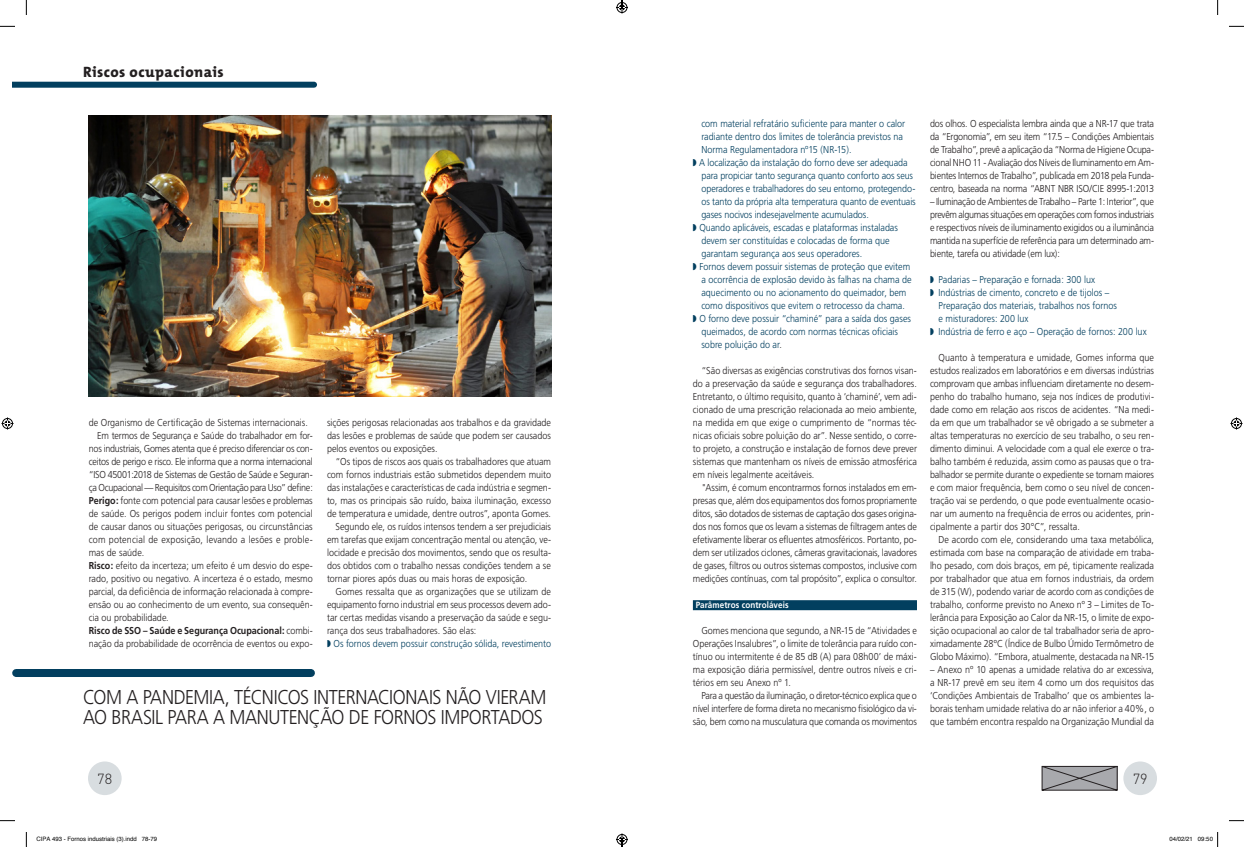
<style>
.page{position:relative;width:1244px;height:847px;background:#fff}
.page>*{position:absolute;margin:0;border:0;box-sizing:border-box;transform-origin:0 0}
.t1{font:300 20px/20px "Frutiger";letter-spacing:-.02em;color:#231f20;scale:.9 1}
.t2{font:800 15px "The Mix";letter-spacing:.03em;color:#231f20}
.t3{font:300 14.5px "DINOT";color:#231f20}
.MA_Testo{font:300 10px/13px "Frutiger";letter-spacing:-.005em;color:#231f20;text-align:justify;scale:.9 1}
.MA_Testo-2{font:300 10px/13px "Frutiger";letter-spacing:-.005em;color:#023f5f;scale:.9 1}
.MA_Testo-3{font:700 9px "Frutiger";letter-spacing:.01em;color:#fff;scale:.9 1}
.t4{font:6px "Helvetica";color:#000}
.s1{font-weight:700}
.s2{color:#231f20}
</style>
<div class="page">
<div style="left:1123px;top:761px;width:33px;height:34px;background:#d8dde0;border-radius:50%"></div>
<div style="left:88px;top:761px;width:34px;height:34px;background:#d8dde0;border-radius:50%"></div>
<svg style="left:1041px;top:765px;width:76px;height:25px;background:#98989b"></svg>
<div style="left:12px;top:82px;width:302px;height:6px;background:#023f5f"></div>
<div style="left:16px;top:669px;width:295px;height:8px;background:#023f5f"></div>
<img style="left:89px;top:116px;width:462px;height:280px">
<div style="left:692px;top:600px;width:224px;height:10px;background:#023f5f"></div>
<svg style="left:0;top:26px;width:15px;height:1px"></svg>
<svg style="left:1229px;top:26px;width:14px;height:1px"></svg>
<svg style="left:0;top:820px;width:15px;height:1px"></svg>
<svg style="left:1229px;top:820px;width:14px;height:1px"></svg>
<svg style="left:26px;top:0;width:1px;height:15px"></svg>
<svg style="left:26px;top:832px;width:1px;height:14px"></svg>
<svg style="left:1217px;top:0;width:1px;height:15px"></svg>
<svg style="left:2px;top:417px;width:12px;height:12px"></svg>
<svg style="left:1230px;top:417px;width:12px;height:12px"></svg>
<svg style="left:1217px;top:832px;width:1px;height:14px"></svg>
<svg style="left:616px;top:0;width:12px;height:14px"></svg>
<svg style="left:616px;top:833px;width:12px;height:13px"></svg>
<h2 class="t2" style="left:83px;top:59px;width:142px">Riscos ocupacionais</h2>
<p class="MA_Testo" style="left:89px;top:416px;width:245px">de Organismo de Certificação de Sistemas internacionais.</p>
<p class="MA_Testo" style="left:89px;top:429px;width:250px;text-indent:9px">Em termos de Segurança e Saúde do trabalhador em for&shy;nos industriais, Gomes atenta que é preciso diferenciar os con&shy;ceitos de perigo e risco. Ele informa que a norma internacional “ISO 45001:2018 de Sistemas de Gestão de Saúde e Seguran&shy;ça Ocupacional — Requisitos com Orientação para Uso” define:</p>
<p class="MA_Testo" style="left:89px;top:494px;width:250px"><span class="s1">Perigo:</span> fonte com potencial para causar lesões e problemas de saúde. Os perigos podem incluir fontes com potencial de causar danos ou situações perigosas, ou circunstâncias com potencial de exposição, levando a lesões e proble&shy;mas de saúde.</p>
<p class="MA_Testo" style="left:89px;top:559px;width:250px"><span class="s1">Risco:</span> efeito da incerteza; um efeito é um desvio do espe&shy;rado, positivo ou negativo. A incerteza é o estado, mesmo parcial, da deficiência de informação relacionada à compre&shy;ensão ou ao conhecimento de um evento, sua consequên&shy;cia ou probabilidade.</p>
<p class="MA_Testo" style="left:89px;top:624px;width:250px"><span class="s1">Risco de SSO – Saúde e Segurança Ocupacional:</span> combi&shy;nação da probabilidade de ocorrência de eventos ou expo-</p>
<p class="MA_Testo" style="left:327px;top:416px;width:250px">sições perigosas relacionadas aos trabalhos e da gravidade das lesões e problemas de saúde que podem ser causados pelos eventos ou exposições.</p>
<p class="MA_Testo" style="left:327px;top:455px;width:250px;text-indent:9px">“Os tipos de riscos aos quais os trabalhadores que atuam com fornos industriais estão submetidos dependem muito das instalações e características de cada indústria e segmen&shy;to, mas os principais são ruído, baixa iluminação, excesso de temperatura e umidade, dentre outros”, aponta Gomes.</p>
<p class="MA_Testo" style="left:327px;top:520px;width:250px;text-indent:9px">Segundo ele, os ruídos intensos tendem a ser prejudiciais em tarefas que exijam concentração mental ou atenção, ve&shy;locidade e precisão dos movimentos, sendo que os resulta&shy;dos obtidos com o trabalho nessas condições tendem a se tornar piores após duas ou mais horas de exposição.</p>
<p class="MA_Testo" style="left:327px;top:585px;width:250px;text-indent:9px">Gomes ressalta que as organizações que se utilizam de equipamento forno industrial em seus processos devem ado&shy;tar certas medidas visando a preservação da saúde e segu&shy;rança dos seus trabalhadores. São elas:</p>
<p class="MA_Testo-2" style="left:327px;top:637px;width:250px">◗ Os fornos devem possuir construção sólida, revestimento</p>
<p class="t1" style="left:83px;top:687px;width:516px">COM A PANDEMIA, TÉCNICOS INTERNACIONAIS NÃO VIERAM<br>AO BRASIL PARA A MANUTENÇÃO DE FORNOS IMPORTADOS</p>
<p class="MA_Testo-2" style="left:701px;top:117px;width:228px">com material refratário suficiente para manter o calor radiante dentro dos limites de tolerância previstos na<br>Norma Regulamentadora nº15 (NR-15).</p>
<p class="MA_Testo-2" style="left:701px;top:156px;width:239px;text-indent:-9px">◗ A localização da instalação do forno deve ser adequada para propiciar tanto segurança quanto conforto aos seus operadores e trabalhadores do seu entorno, protegendo&shy;os tanto da própria alta temperatura quanto de eventuais gases nocivos indesejavelmente acumulados.</p>
<p class="MA_Testo-2" style="left:701px;top:221px;width:220px;text-indent:-9px">◗ Quando aplicáveis, escadas e plataformas instaladas devem ser constituídas e colocadas de forma que garantam segurança aos seus operadores.</p>
<p class="MA_Testo-2" style="left:701px;top:260px;width:235px;text-indent:-9px">◗ Fornos devem possuir sistemas de proteção que evitem a ocorrência de explosão devido às falhas na chama de aquecimento ou no acionamento do queimador, bem como dispositivos que evitem o retrocesso da chama.</p>
<p class="MA_Testo-2" style="left:701px;top:312px;width:234px;text-indent:-9px">◗ O forno deve possuir “chaminé” para a saída dos gases queimados, de acordo com normas técnicas oficiais sobre poluição do ar<span class="s2">.</span></p>
<p class="MA_Testo" style="left:692px;top:364px;width:250px;text-indent:9px">“São diversas as exigências construtivas dos fornos visan&shy;do a preservação da saúde e segurança dos trabalhadores.<br>Entretanto, o último requisito, quanto à ‘chaminé’, vem adi&shy;cionado de uma prescrição relacionada ao meio ambiente, na medida em que exige o cumprimento de “normas téc&shy;nicas oficiais sobre poluição do ar”. Nesse sentido, o corre&shy;to projeto, a construção e instalação de fornos deve prever sistemas que mantenham os níveis de emissão atmosférica em níveis legalmente aceitáveis.</p>
<p class="MA_Testo" style="left:692px;top:481px;width:250px;text-indent:9px">"Assim, é comum encontrarmos fornos instalados em em&shy;presas que, além dos equipamentos dos fornos propriamente ditos, são dotados de sistemas de captação dos gases origina&shy;dos nos fornos que os levam a sistemas de filtragem antes de efetivamente liberar os efluentes atmosféricos. Portanto, po&shy;dem ser utilizados ciclones, câmeras gravitacionais, lavadores de gases, filtros ou outros sistemas compostos, inclusive com medições contínuas, com tal propósito”, explica o consultor.</p>
<p class="MA_Testo-3" style="left:695px;top:599px;width:105px">Parâmetros controláveis</p>
<p class="MA_Testo" style="left:692px;top:624px;width:250px;text-indent:9px">Gomes menciona que segundo, a NR-15 de “Atividades e Operações Insalubres”, o limite de tolerância para ruído con&shy;tínuo ou intermitente é de 85 dB (A) para 08h00’ de máxi&shy;ma exposição diária permissível, dentre outros níveis e cri&shy;térios em seu Anexo nº 1.</p>
<p class="MA_Testo" style="left:692px;top:689px;width:250px;text-indent:9px">Para a questão da iluminação, o diretor-técnico explica que o nível interfere de forma direta no mecanismo fisiológico da vi&shy;são, bem como na musculatura que comanda os movimentos</p>
<p class="MA_Testo" style="left:929px;top:117px;width:250px">dos olhos. O especialista lembra ainda que a NR-17 que trata da “Ergonomia”, em seu item “17.5 – Condições Ambientais de Trabalho”, prevê a aplicação da “Norma de Higiene Ocupa&shy;cional NHO 11 - Avaliação dos Níveis de Iluminamento em Am&shy;bientes Internos de Trabalho”, publicada em 2018 pela Funda&shy;centro, baseada na norma “ABNT NBR ISO/CIE 8995-1:2013</p>
<p class="MA_Testo" style="left:929px;top:195px;width:250px">– Iluminação de Ambientes de Trabalho – Parte 1: Interior”, que prevêm algumas situações em operações com fornos industriais e respectivos níveis de iluminamento exigidos ou a iluminância mantida na superfície de referência para um determinado am&shy;biente, tarefa ou atividade (em lux):</p>
<p class="MA_Testo-2" style="left:929px;top:273px;width:185px">◗ Padarias – Preparação e fornada: 300 lux</p>
<p class="MA_Testo-2" style="left:938px;top:286px;width:200px;text-indent:-9px">◗ Indústrias de cimento, concreto e de tijolos –<br>Preparação dos materiais, trabalhos nos fornos e misturadores: 200 lux</p>
<p class="MA_Testo-2" style="left:929px;top:325px;width:242px">◗ Indústria de ferro e aço – Operação de fornos: 200 lux</p>
<p class="MA_Testo" style="left:929px;top:351px;width:250px;text-indent:9px">Quanto à temperatura e umidade, Gomes informa que estudos realizados em laboratórios e em diversas indústrias comprovam que ambas influenciam diretamente no desem&shy;penho do trabalho humano, seja nos índices de produtivi&shy;dade como em relação aos riscos de acidentes. “Na medi&shy;da em que um trabalhador se vê obrigado a se submeter a altas temperaturas no exercício de seu trabalho, o seu ren&shy;dimento diminui. A velocidade com a qual ele exerce o tra&shy;balho também é reduzida, assim como as pausas que o tra&shy;balhador se permite durante o expediente se tornam maiores e com maior frequência, bem como o seu nível de concen&shy;tração vai se perdendo, o que pode eventualmente ocasio&shy;nar um aumento na frequência de erros ou acidentes, prin&shy;cipalmente a partir dos 30°C”, ressalta.</p>
<p class="MA_Testo" style="left:929px;top:533px;width:250px;text-indent:9px">De acordo com ele, considerando uma taxa metabólica, estimada com base na comparação de atividade em traba&shy;lho pesado, com dois braços, em pé, tipicamente realizada por trabalhador que atua em fornos industriais, da ordem de 315 (W), podendo variar de acordo com as condições de trabalho, conforme previsto no Anexo nº 3 – Limites de To&shy;lerância para Exposição ao Calor da NR-15, o limite de expo&shy;sição ocupacional ao calor de tal trabalhador seria de apro&shy;ximadamente 28ºC (Índice de Bulbo Úmido Termômetro de Globo Máximo). “Embora, atualmente, destacada na NR-15</p>
<p class="MA_Testo" style="left:929px;top:663px;width:250px">– Anexo nº 10 apenas a umidade relativa do ar excessiva, a NR-17 prevê em seu item 4 como um dos requisitos das ‘Condições Ambientais de Trabalho’ que os ambientes la&shy;borais tenham umidade relativa do ar não inferior a 40%, o que também encontra respaldo na Organização Mundial da</p>
<h3 class="t3" style="left:97px;top:768px;width:16px">78</h3>
<h3 class="t3" style="left:1132px;top:768px;width:16px">79</h3>
<p class="t4" style="left:36px;top:834px;width:122px">CIPA 493 - Fornos industriais (3).indd 78-79</p>
<p class="t4" style="left:1169px;top:834px;width:45px">04/02/21 09:50</p>
</div>
